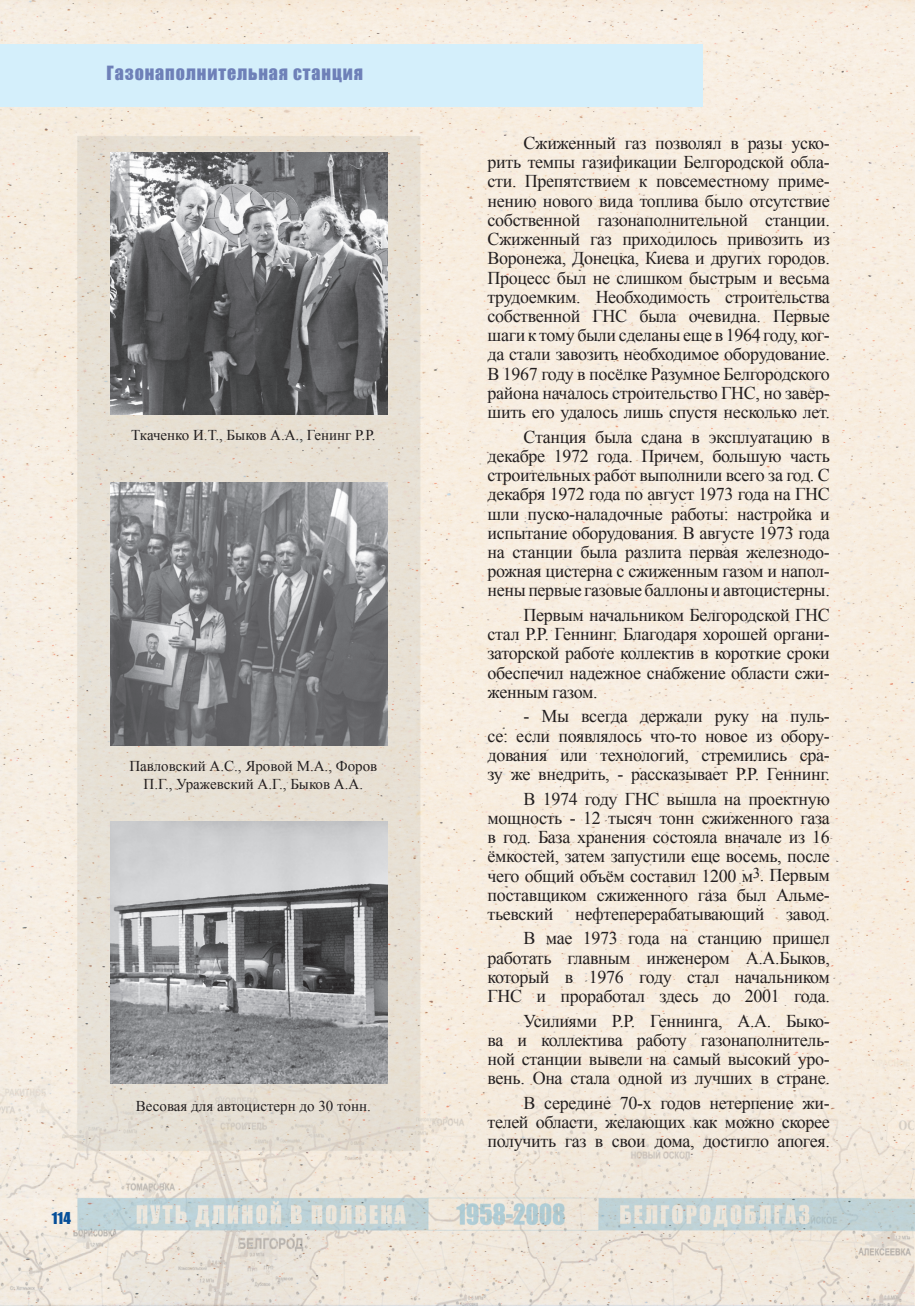
<style>
.page{position:relative;width:915px;height:1306px;background:#fff}
.page>*{position:absolute;margin:0;border:0;box-sizing:border-box;transform-origin:0 0}
.t1{font:18px/19.2px "Times New Roman";letter-spacing:-.02em;color:#231f20;text-align:justify}
.t2{font:18px "Impact";letter-spacing:.05em;color:#6e80b8}
.t3{font:15px/18px "Times New Roman";color:#231f20;text-align:center}
.t4{font:15px "Impact";color:#074f99}
</style>
<div class="page">
<img style="left:0;top:0;width:914px;height:1305px">
<img style="left:110px;top:821px;width:277px;height:262px">
<img style="left:110px;top:483px;width:277px;height:262px">
<img style="left:110px;top:152px;width:277px;height:262px">
<div style="left:0;top:44px;width:702px;height:62px;background:#d4effb"></div>
<p class="t2" style="left:106px;top:59px;width:258px">Газонаполнительная станция</p>
<p class="t3" style="left:131px;top:426px;width:246px">Ткаченко И.Т., Быков А.А., Генинг Р.Р.</p>
<p class="t3" style="left:129px;top:756px;width:249px">Павловский А.С., Яровой М.А., Форов<br>П.Г., Уражевский А.Г., Быков А.А.</p>
<p class="t4" style="left:52px;top:1206px;width:20px">114</p>
<p class="t3" style="left:136px;top:1096px;width:236px">Весовая для автоцистерн до 30 тонн.</p>
<p class="t1" style="left:487px;top:133px;width:344px;text-indent:36px">Сжиженный газ позволял в разы уско&shy;рить темпы газификации Белгородской обла&shy;сти. Препятствием к повсеместному приме&shy;нению нового вида топлива было отсутствие собственной газонаполнительной станции.<br>Сжиженный газ приходилось привозить из Воронежа, Донецка, Киева и других городов.<br>Процесс был не слишком быстрым и весьма трудоемким. Необходимость строительства собственной ГНС была очевидна. Первые шаги к тому были сделаны еще в 1964 году, ког&shy;да стали завозить необходимое оборудование.<br>В 1967 году в посёлке Разумное Белгородского района началось строительство ГНС, но завер&shy;шить его удалось лишь спустя несколько лет.</p>
<p class="t1" style="left:487px;top:427px;width:344px;text-indent:36px">Станция была сдана в эксплуатацию в декабре 1972 года. Причем, большую часть строительных работ выполнили всего за год. С декабря 1972 года по август 1973 года на ГНС шли пуско-наладочные работы: настройка и испытание оборудования. В августе 1973 года на станции была разлита первая железнодо&shy;рожная цистерна с сжиженным газом и напол&shy;нены первые газовые баллоны и автоцистерны.</p>
<p class="t1" style="left:487px;top:605px;width:344px;text-indent:36px">Первым начальником Белгородской ГНС стал Р.Р. Геннинг. Благодаря хорошей органи&shy;заторской работе коллектив в короткие сроки обеспечил надежное снабжение области сжи&shy;женным газом.</p>
<p class="t1" style="left:487px;top:706px;width:344px;text-indent:36px">- Мы всегда держали руку на пуль&shy;се: если появлялось что-то новое из обору&shy;дования или технологий, стремились сра&shy;зу же внедрить, - рассказывает Р.Р. Геннинг.</p>
<p class="t1" style="left:487px;top:788px;width:344px;text-indent:36px">В 1974 году ГНС вышла на проектную мощность - 12 тысяч тонн сжиженного газа в год. База хранения состояла вначале из 16 ёмкостей, затем запустили еще восемь, после чего общий объём составил 1200 м<sup>3</sup>. Первым поставщиком сжиженного газа был Альме&shy;тьевский нефтеперерабатывающий завод.</p>
<p class="t1" style="left:487px;top:928px;width:343px;text-indent:36px">В мае 1973 года на станцию пришел работать главным инженером А.А.Быков, который в 1976 году стал начальником ГНС и проработал здесь до 2001 года.</p>
<p class="t1" style="left:487px;top:1010px;width:344px;text-indent:36px">Усилиями Р.Р. Геннинга, А.А. Быко&shy;ва и коллектива работу газонаполнитель&shy;ной станции вывели на самый высокий уро&shy;вень. Она стала одной из лучших в стране.</p>
<p class="t1" style="left:487px;top:1093px;width:344px;text-indent:36px">В середине 70-х годов нетерпение жи&shy;телей области, желающих как можно скорее получить газ в свои дома, достигло апогея.</p>
</div>
